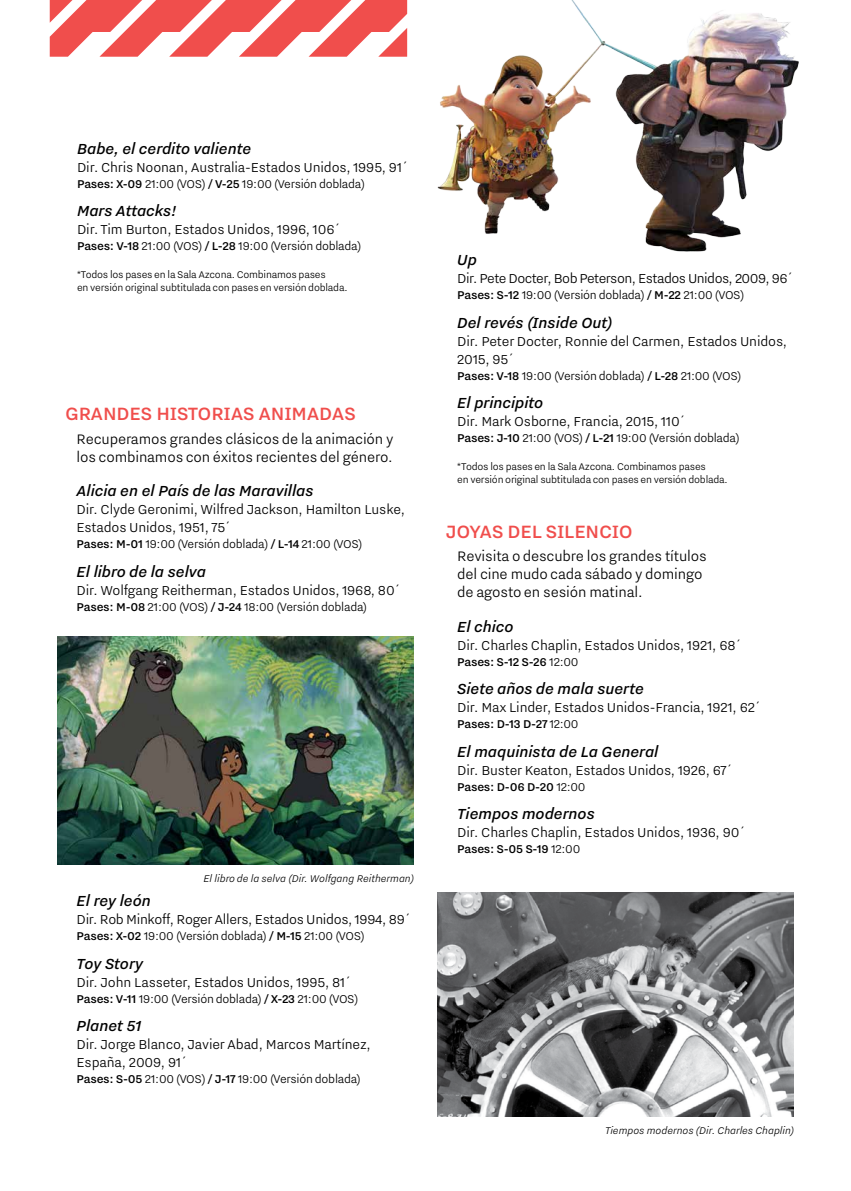
<style>
.page{position:relative;width:851px;height:1191px;background:#fff}
.page>*{position:absolute;margin:0;border:0;box-sizing:border-box;transform-origin:0 0}
.t1{font:500 22px "Nitti Grotesk";letter-spacing:-.01em;color:#f04e4c}
.t2{font:italic 500 18px "Nitti Grotesk";color:#000}
.t3{font:300 17px/18px "Nitti Grotesk";letter-spacing:-.01em;color:#000}
.t4{font:300 16px/18px "Nitti Grotesk";letter-spacing:-.01em;color:#000}
.t5{font:300 16px "Nitti Grotesk";letter-spacing:-.035em;color:#000}
.t6{font:300 14px "Nitti Grotesk";letter-spacing:-.02em;color:#000}
.t7{font:500 14px "Nitti Grotesk";letter-spacing:-.02em;color:#000}
.t8{font:300 12px/13px "Nitti Grotesk";letter-spacing:-.02em;color:#000}
.t9{font:italic 300 12px "Nitti Grotesk";color:#000}
.s1{font-weight:500}
.s2{font-weight:300}
</style>
<div class="page">
<svg style="left:50px;top:0;width:357px;height:57px"></svg>
<img style="left:58px;top:636px;width:355px;height:228px">
<img style="left:437px;top:892px;width:356px;height:224px">
<img style="left:437px;top:0;width:361px;height:251px">
<p class="t2" style="left:77px;top:138px;width:176px">Babe, el cerdito valiente</p>
<p class="t4" style="left:77px;top:158px;width:333px">Dir. Chris Noonan, Australia-Estados Unidos, 1995, 91´</p>
<p class="t6" style="left:77px;top:176px;width:289px"><span class="s1">Pases: X-09</span> 21:00 (VOS) <span class="s1">/ V-25</span> 19:00 (Versión doblada)</p>
<p class="t2" style="left:77px;top:201px;width:101px">Mars Attacks!</p>
<p class="t4" style="left:77px;top:220px;width:265px">Dir. Tim Burton, Estados Unidos, 1996, 106´</p>
<p class="t6" style="left:77px;top:238px;width:286px"><span class="s1">Pases: V-18</span> 21:00 (VOS) <span class="s1">/ L-28</span> 19:00 (Versión doblada)</p>
<p class="t8" style="left:77px;top:267px;width:272px">*Todos los pases en la Sala Azcona. Combinamos pases<br>en versión original subtitulada con pases en versión doblada.</p>
<h1 class="t1" style="left:65px;top:401px;width:292px">GRANDES HISTORIAS ANIMADAS</h1>
<p class="t3" style="left:77px;top:429px;width:318px">Recuperamos grandes clásicos de la animación y los combinamos con éxitos recientes del género.</p>
<p class="t2" style="left:77px;top:480px;width:238px">Alicia en el País de las Maravillas</p>
<p class="t4" style="left:77px;top:500px;width:330px">Dir. Clyde Geronimi, Wilfred Jackson, Hamilton Luske,<br>Estados Unidos, 1951, 75´</p>
<p class="t6" style="left:77px;top:536px;width:287px"><span class="s1">Pases: M-01</span> 19:00 (Versión doblada) <span class="s1">/ L-14</span> 21:00 (VOS)</p>
<p class="t2" style="left:77px;top:561px;width:131px">El libro de la selva</p>
<p class="t4" style="left:77px;top:580px;width:326px">Dir. Wolfgang Reitherman, Estados Unidos, 1968, 80´</p>
<p class="t6" style="left:77px;top:598px;width:292px"><span class="s1">Pases: M-08</span> 21:00 (VOS) <span class="s1">/ J-24</span> 18:00 (Versión doblada)</p>
<p class="t9" style="left:203px;top:872px;width:212px">El libro de la selva (Dir. Wolfgang Reitherman)</p>
<p class="t2" style="left:77px;top:890px;width:76px">El rey león</p>
<p class="t4" style="left:77px;top:910px;width:336px">Dir. Rob Minkoff, Roger Allers, Estados Unidos, 1994, 89´</p>
<p class="t6" style="left:77px;top:928px;width:290px"><span class="s1">Pases: X-02</span> 19:00 (Versión doblada) <span class="s1">/ M-15</span> 21:00 (VOS)</p>
<p class="t2" style="left:77px;top:953px;width:68px">Toy Story</p>
<p class="t4" style="left:77px;top:972px;width:276px">Dir. John Lasseter, Estados Unidos, 1995, 81´</p>
<p class="t6" style="left:77px;top:990px;width:283px"><span class="s1">Pases: V-11</span> 19:00 (Versión doblada) <span class="s1">/ X-23</span> 21:00 (VOS)</p>
<p class="t2" style="left:77px;top:1015px;width:66px">Planet 51</p>
<p class="t4" style="left:77px;top:1035px;width:296px">Dir. Jorge Blanco, Javier Abad, Marcos Martínez,<br>España, 2009, 91´</p>
<p class="t6" style="left:77px;top:1071px;width:286px"><span class="s1">Pases: S-05</span> 21:00 (VOS) <span class="s1">/ J-17</span> 19:00 (Versión doblada)</p>
<p class="t2" style="left:457px;top:250px;width:21px">Up</p>
<p class="t5" style="left:457px;top:269px;width:338px">Dir. Pete Docter, Bob Peterson, Estados Unidos, 2009, 96´</p>
<p class="t6" style="left:457px;top:287px;width:288px"><span class="s1">Pases: S-12</span> 19:00 (Versión doblada) <span class="s1">/ M-22</span> 21:00 (VOS)</p>
<p class="t2" style="left:457px;top:312px;width:157px">Del revés (Inside Out)</p>
<p class="t4" style="left:457px;top:332px;width:331px">Dir. Peter Docter, Ronnie del Carmen, Estados Unidos,<br>2015, 95´</p>
<p class="t6" style="left:457px;top:368px;width:286px"><span class="s1">Pases: V-18</span> 19:00 (Versión doblada) <span class="s1">/ L-28</span> 21:00 (VOS)</p>
<p class="t2" style="left:457px;top:393px;width:88px">El principito</p>
<p class="t4" style="left:457px;top:412px;width:230px">Dir. Mark Osborne, Francia, 2015, 110´</p>
<p class="t6" style="left:457px;top:430px;width:284px"><span class="s1">Pases: J-10</span> 21:00 (VOS) <span class="s1">/ L-21</span> 19:00 (Versión doblada)</p>
<p class="t8" style="left:457px;top:459px;width:272px">*Todos los pases en la Sala Azcona. Combinamos pases<br>en versión original subtitulada con pases en versión doblada.</p>
<h1 class="t1" style="left:446px;top:519px;width:188px">JOYAS DEL SILENCIO</h1>
<p class="t3" style="left:457px;top:547px;width:251px">Revisita o descubre los grandes títulos del cine mudo cada sábado y domingo de agosto en sesión matinal.</p>
<p class="t2" style="left:457px;top:616px;width:58px">El chico</p>
<p class="t4" style="left:457px;top:635px;width:286px">Dir. Charles Chaplin, Estados Unidos, 1921, 68´</p>
<p class="t7" style="left:457px;top:653px;width:123px">Pases: S-12 S-26 <span class="s2">12:00</span></p>
<p class="t2" style="left:457px;top:678px;width:188px">Siete años de mala suerte</p>
<p class="t4" style="left:457px;top:698px;width:305px">Dir. Max Linder, Estados Unidos-Francia, 1921, 62´</p>
<p class="t7" style="left:457px;top:716px;width:123px">Pases: D-13 D-27 <span class="s2">12:00</span></p>
<p class="t2" style="left:457px;top:741px;width:202px">El maquinista de La General</p>
<p class="t4" style="left:457px;top:760px;width:277px">Dir. Buster Keaton, Estados Unidos, 1926, 67´</p>
<p class="t7" style="left:457px;top:778px;width:130px">Pases: D-06 D-20 <span class="s2">12:00</span></p>
<p class="t2" style="left:457px;top:803px;width:139px">Tiempos modernos</p>
<p class="t4" style="left:457px;top:823px;width:290px">Dir. Charles Chaplin, Estados Unidos, 1936, 90´</p>
<p class="t7" style="left:457px;top:841px;width:125px">Pases: S-05 S-19 <span class="s2">12:00</span></p>
<p class="t9" style="left:605px;top:1123px;width:190px">Tiempos modernos (Dir. Charles Chaplin)</p>
</div>
